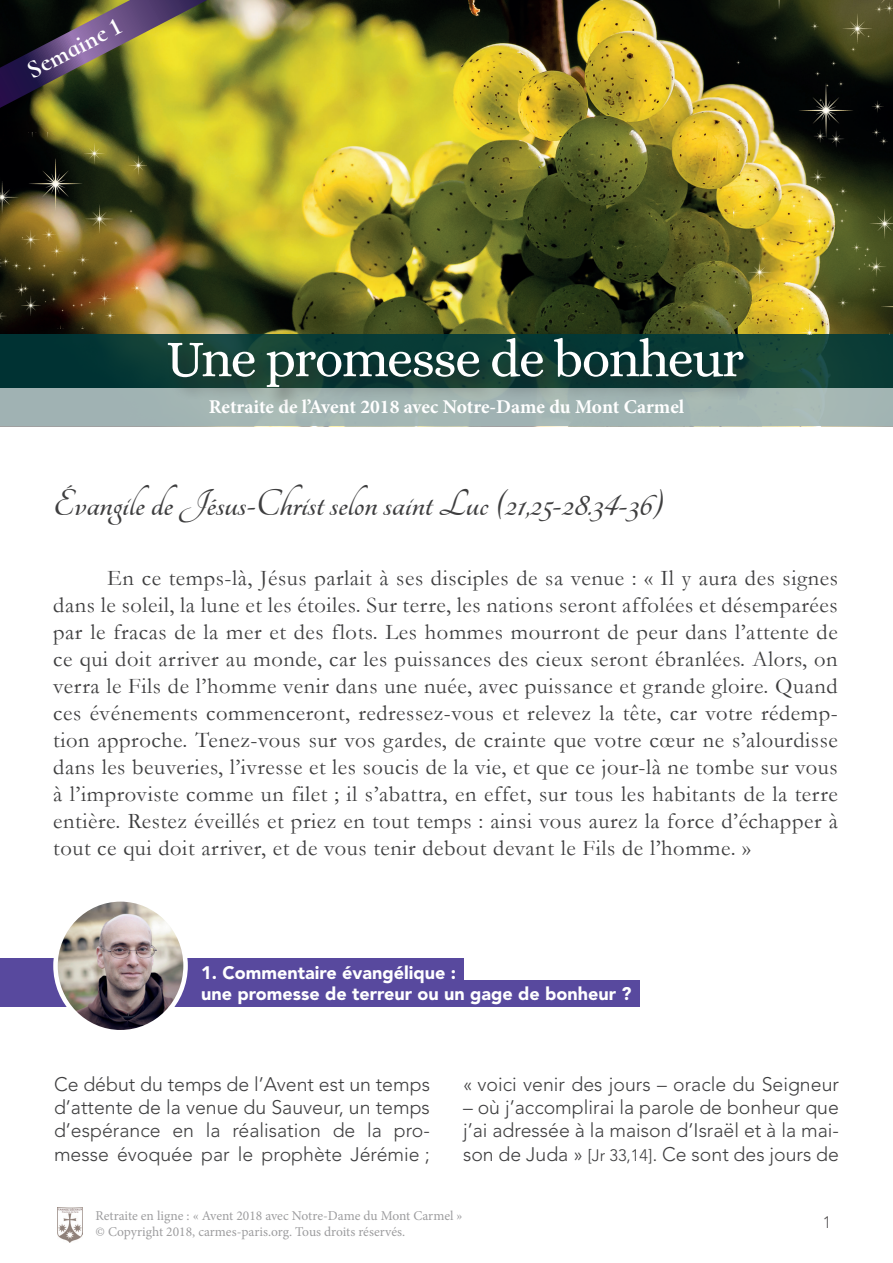
<style>
.page{position:relative;width:893px;height:1263px;background:#fff}
.page>*{position:absolute;margin:0;border:0;box-sizing:border-box;transform-origin:0 0}
.t1{font:52.5px "Alice";letter-spacing:-.03em;color:#fff}
.t2{font:700 40.5px "Tangerine";color:#3e3e3f}
.t3{font:700 25.5px "Cormorant Infant";color:#fff}
.t4{font:22.5px/27px "Garamond";letter-spacing:.025em;color:#3e3e3f;text-align:justify}
.t5{font:300 19.5px/23.4px "Avenir LT Std";color:#3e3e3f;text-align:justify}
.t6{font:700 19.5px "Minion Pro";letter-spacing:-.005em;color:#fff}
.t7{font:900 18px/21.6px "Avenir LT Std";color:#fff}
.t8{font:300 16.5px "Avenir LT Std";color:#231f20}
.t9{font:13.5px/16.2px "Minion Pro";letter-spacing:-.005em;color:#5c5c5f}
.s1{font-size:16.5px}
</style>
<div class="page">
<div style="left:0;top:981px;width:639px;height:26px;background:#58499e"></div>
<img style="left:0;top:0;width:733px;height:334px">
<svg style="left:0;top:334px;width:893px;height:54px;background:#0a3b35"></svg>
<svg style="left:0;top:388px;width:893px;height:39px;background:#a4b5b3"></svg>
<div style="left:0;top:958px;width:463px;height:27px;background:#58499e"></div>
<img style="left:56px;top:902px;width:130px;height:127px">
<div style="left:53px;top:897px;width:135px;height:137px;border:4px solid #fff;border-radius:50%"></div>
<div style="left:166px;top:336px;width:601px;height:75px;background:#231f20;opacity:.65"></div>
<img style="left:58px;top:1208px;width:24px;height:35px">
<svg style="left:0;top:0;width:207px;height:108px;background:#676038"></svg>
<img style="left:0;top:132px;width:146px;height:196px">
<img style="left:733px;top:0;width:160px;height:334px">
<p class="t3" style="left:21px;top:57px;width:104px;rotate:-27deg">Semaine 1</p>
<h1 class="t1" style="left:166px;top:331px;width:579px">Une promesse de bonheur</h1>
<p class="t6" style="left:209px;top:393px;width:477px">Retraite de l’Avent 2018 avec Notre-Dame du Mont Carmel</p>
<h2 class="t2" style="left:53px;top:484px;width:612px">Évangile de Jésus-Christ selon saint Luc (21,25-28.34-36)</h2>
<p class="t4" style="left:53px;top:564px;width:786px;text-indent:54px">En ce temps-là, Jésus parlait à ses disciples de sa venue : « Il y aura des signes dans le soleil, la lune et les étoiles. Sur terre, les nations seront affolées et désemparées par le fracas de la mer et des flots. Les hommes mourront de peur dans l’attente de ce qui doit arriver au monde, car les puissances des cieux seront ébranlées. Alors, on verra le Fils de l’homme venir dans une nuée, avec puissance et grande gloire. Quand ces événements commenceront, redressez-vous et relevez la tête, car votre rédemp&shy;tion approche. Tenez-vous sur vos gardes, de crainte que votre cœur ne s’alourdisse dans les beuveries, l’ivresse et les soucis de la vie, et que ce jour-là ne tombe sur vous à l’improviste comme un filet ; il s’abattra, en effet, sur tous les habitants de la terre entière. Restez éveillés et priez en tout temps : ainsi vous aurez la force d’échapper à tout ce qui doit arriver, et de vous tenir debout devant le Fils de l’homme. »</p>
<p class="t7" style="left:201px;top:962px;width:432px">1. Commentaire évangélique :<br>une promesse de terreur ou un gage de bonheur ?</p>
<p class="t5" style="left:54px;top:1072px;width:377px">Ce début du temps de l’Avent est un temps d’attente de la venue du Sauveur, un temps d’espérance en la réalisation de la pro&shy;messe évoquée par le prophète Jérémie ;</p>
<p class="t5" style="left:463px;top:1072px;width:377px">« voici venir des jours – oracle du Seigneur</p>
<p class="t5" style="left:463px;top:1096px;width:377px">– où j’accomplirai la parole de bonheur que j’ai adressée à la maison d’Israël et à la mai&shy;son de Juda » <span class="s1">[Jr 33,14]</span>. Ce sont des jours de</p>
<p class="t9" style="left:95px;top:1207px;width:369px">Retraite en ligne : « Avent 2018 avec Notre-Dame du Mont Carmel » © Copyright 2018, carmes-paris.org. Tous droits réservés.</p>
<p class="t8" style="left:823px;top:1213px;width:10px">1</p>
</div>
